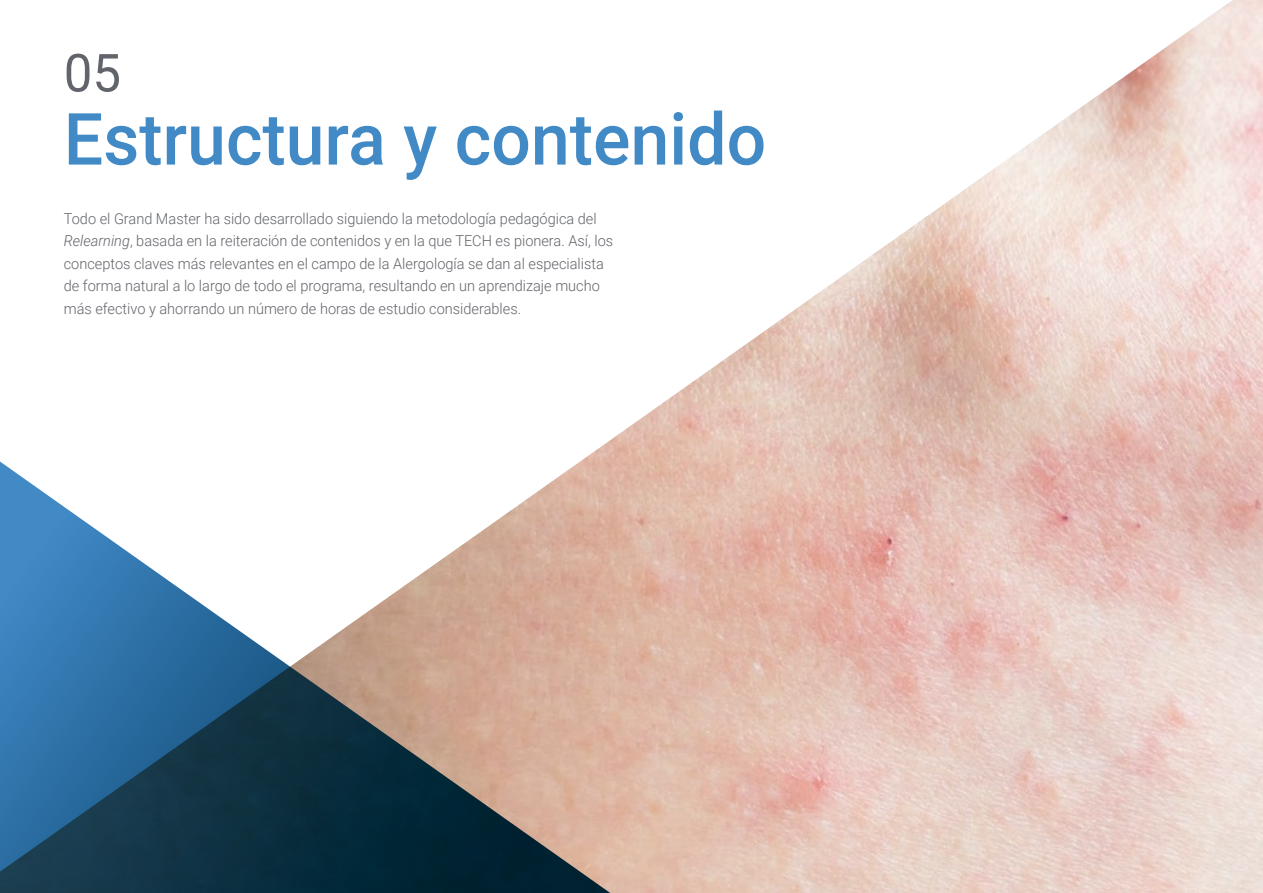
<style>
.page{position:relative;width:1263px;height:893px;background:#fff}
.page>*{position:absolute;margin:0;border:0;box-sizing:border-box;transform-origin:0 0}
.t1{font:500 72px "Roboto";color:#418ac5}
.t2{font:52.5px "Roboto";color:#61646a}
.t3{font:300 15px/22.5px "Roboto";color:#61646a}
.s1{font-style:italic}
</style>
<div class="page">
<img style="left:602px;top:0;width:661px;height:893px">
<svg style="left:0;top:446px;width:640px;height:447px"></svg>
<h2 class="t2" style="left:64px;top:36px;width:59px">05</h2>
<h1 class="t1" style="left:64px;top:89px;width:704px">Estructura y contenido</h1>
<p class="t3" style="left:64px;top:207px;width:551px">Todo el Grand Master ha sido desarrollado siguiendo la metodología pedagógica del <span class="s1">Relearning</span>, basada en la reiteración de contenidos y en la que TECH es pionera. Así, los conceptos claves más relevantes en el campo de la Alergología se dan al especialista de forma natural a lo largo de todo el programa, resultando en un aprendizaje mucho más efectivo y ahorrando un número de horas de estudio considerables.</p>
</div>
